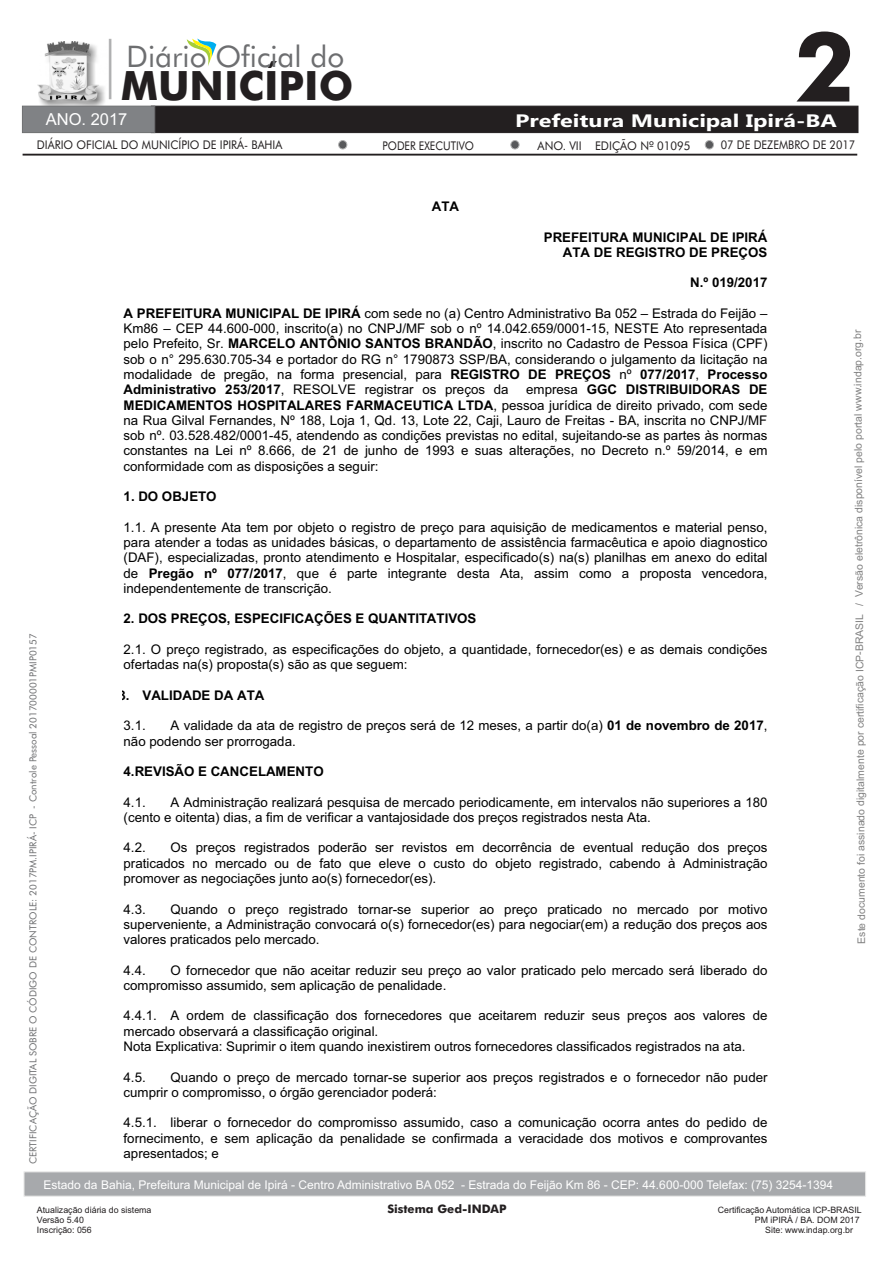
<style>
.page{position:relative;width:893px;height:1263px;background:#fff}
.page>*{position:absolute;margin:0;border:0;box-sizing:border-box;transform-origin:0 0}
.t1{font:700 96.9px "Futura BT";color:#231f20}
.t2{font:700 40.5px "Futura BT";color:#231f20}
.t3{font:29.7px "Futura BT";color:#6d6e70}
.t4{font:700 18px "Gadugi";color:#fff;scale:1.3 1}
.t5{font:16.5px "Arial";color:#fff}
.t6{font:13.35px/15.3px "Arial";color:#000;text-align:justify}
.t7{font:700 13.35px/15.3px "Arial";color:#000;text-align:right}
.t8{font:12px "Arial";color:#fff}
.t9{font:12px "Futura BT";color:#231f20;scale:.92 1}
.t10{font:12px "Futura BT";color:#231f20;scale:.94 1}
.t11{font:12px "Futura BT";color:#231f20;scale:.91 1}
.t12{font:12px "Futura BT";color:#231f20;scale:.88 1}
.t13{font:700 11.7px "Futura BT";color:#231f20}
.t14{font:10.5px "Arial";letter-spacing:-.005em;color:#818181}
.t15{font:9.75px "Futura BT";color:#6d6e70}
.t16{font:8.85px "Arial";color:#231f20}
.s1{font-weight:700}
</style>
<div class="page">
<img style="left:37px;top:42px;width:71px;height:64px">
<svg style="left:187px;top:38px;width:29px;height:28px"></svg>
<svg style="left:23px;top:154px;width:834px;height:1px"></svg>
<svg style="left:109px;top:39px;width:2px;height:60px"></svg>
<svg style="left:22px;top:106px;width:836px;height:27px;background:#322f30"></svg>
<div style="left:338px;top:140px;width:9px;height:9px;background:#58595b;border:1px solid #b3b3b3;border-radius:50%"></div>
<div style="left:511px;top:140px;width:8px;height:9px;background:#58595b;border:1px solid #b3b3b3;border-radius:50%"></div>
<div style="left:705px;top:140px;width:9px;height:9px;background:#58595b;border:1px solid #b3b3b3;border-radius:50%"></div>
<svg style="left:24px;top:1171px;width:842px;height:25px;background:#abadb0"></svg>
<h3 class="t3" style="left:126px;top:44px;width:219px">Diário Oficial do</h3>
<h2 class="t2" style="left:121px;top:69px;width:234px">MUNICÍPIO</h2>
<h1 class="t1" style="left:795px;top:28px;width:62px">2</h1>
<p class="t5" style="left:46px;top:113px;width:83px">ANO. 2017</p>
<h3 class="t4" style="left:515px;top:114px;width:249px">Prefeitura Municipal Ipirá-BA</h3>
<p class="t9" style="left:37px;top:140px;width:268px">DIÁRIO OFICIAL DO MUNICÍPIO DE IPIRÁ- BAHIA</p>
<p class="t12" style="left:382px;top:141px;width:105px">PODER EXECUTIVO</p>
<p class="t10" style="left:538px;top:141px;width:164px">ANO. VII EDIÇÃO Nº 01095</p>
<p class="t11" style="left:721px;top:140px;width:149px">07 DE DEZEMBRO DE 2017</p>
<p class="t15" style="left:29px;top:1164px;width:532px;rotate:-90deg">CERTIFICAÇÃO DIGITAL SOBRE O CÓDIGO DE CONTROLE: 2017PM.IPIRÁ- ICP - Controle Pessoal 201700001PMIP0157</p>
<p class="t7" style="left:432px;top:200px;width:29px">ATA</p>
<p class="t7" style="left:544px;top:230px;width:225px">PREFEITURA MUNICIPAL DE IPIRÁ<br>ATA DE REGISTRO DE PREÇOS</p>
<p class="t7" style="left:690px;top:276px;width:79px">N.º 019/2017</p>
<p class="t6" style="left:124px;top:307px;width:645px"><span class="s1">A PREFEITURA MUNICIPAL DE IPIRÁ</span> com sede no (a) Centro Administrativo Ba 052 – Estrada do Feijão – Km86 – CEP 44.600-000, inscrito(a) no CNPJ/MF sob o nº 14.042.659/0001-15, NESTE Ato representada pelo Prefeito, Sr. <span class="s1">MARCELO ANTÔNIO SANTOS BRANDÃO</span>, inscrito no Cadastro de Pessoa Física (CPF) sob o n° 295.630.705-34 e portador do RG n° 1790873 SSP/BA, considerando o julgamento da licitação na modalidade de pregão, na forma presencial, para <span class="s1">REGISTRO DE PREÇOS</span> nº <span class="s1">077/2017</span>, <span class="s1">Processo Administrativo 253/2017</span>, RESOLVE registrar os preços da</p>
<p class="t6" style="left:124px;top:383px;width:645px;text-indent:403px">empresa <span class="s1">GGC DISTRIBUIDORAS DE MEDICAMENTOS HOSPITALARES FARMACEUTICA LTDA</span>, pessoa jurídica de direito privado, com sede na Rua Gilval Fernandes, Nº 188, Loja 1, Qd. 13, Lote 22, Caji, Lauro de Freitas - BA, inscrita no CNPJ/MF sob nº. 03.528.482/0001-45, atendendo as condições previstas no edital, sujeitando-se as partes às normas constantes na Lei nº 8.666, de 21 de junho de 1993 e suas alterações, no Decreto n.º 59/2014, e em conformidade com as disposições a seguir:</p>
<p class="t7" style="left:124px;top:490px;width:95px">1. DO OBJETO</p>
<p class="t6" style="left:124px;top:521px;width:645px">1.1. A presente Ata tem por objeto o registro de preço para aquisição de medicamentos e material penso, para atender a todas as unidades básicas, o departamento de assistência farmacêutica e apoio diagnostico (DAF), especializadas, pronto atendimento e Hospitalar, especificado(s) na(s) planilhas em anexo do edital de <span class="s1">Pregão nº 077/2017</span>, que é parte integrante desta Ata, assim como a proposta vencedora, independentemente de transcrição.</p>
<p class="t7" style="left:124px;top:612px;width:354px">2. DOS PREÇOS, ESPECIFICAÇÕES E QUANTITATIVOS</p>
<p class="t6" style="left:124px;top:643px;width:645px">2.1. O preço registrado, as especificações do objeto, a quantidade, fornecedor(es) e as demais condições ofertadas na(s) proposta(s) são as que seguem:</p>
<p class="t7" style="left:119px;top:689px;width:147px">3. VALIDADE DA ATA</p>
<p class="t6" style="left:124px;top:719px;width:24px">3.1.</p>
<p class="t6" style="left:124px;top:719px;width:645px;text-indent:47px">A validade da ata de registro de preços será de 12 meses, a partir do(a) <span class="s1">01 de novembro de 2017</span>, não podendo ser prorrogada.</p>
<p class="t7" style="left:124px;top:765px;width:202px">4.REVISÃO E CANCELAMENTO</p>
<p class="t6" style="left:124px;top:795px;width:24px">4.1.</p>
<p class="t6" style="left:124px;top:796px;width:645px;text-indent:47px">A Administração realizará pesquisa de mercado periodicamente, em intervalos não superiores a 180 (cento e oitenta) dias, a fim de verificar a vantajosidade dos preços registrados nesta Ata.</p>
<p class="t6" style="left:124px;top:841px;width:24px">4.2.</p>
<p class="t6" style="left:124px;top:841px;width:645px;text-indent:47px">Os preços registrados poderão ser revistos em decorrência de eventual redução dos preços praticados no mercado ou de fato que eleve o custo do objeto registrado, cabendo à Administração promover as negociações junto ao(s) fornecedor(es).</p>
<p class="t6" style="left:124px;top:902px;width:24px">4.3.</p>
<p class="t6" style="left:124px;top:902px;width:645px;text-indent:47px">Quando o preço registrado tornar-se superior ao preço praticado no mercado por motivo superveniente, a Administração convocará o(s) fornecedor(es) para negociar(em) a redução dos preços aos valores praticados pelo mercado.</p>
<p class="t6" style="left:124px;top:963px;width:24px">4.4.</p>
<p class="t6" style="left:124px;top:964px;width:645px;text-indent:47px">O fornecedor que não aceitar reduzir seu preço ao valor praticado pelo mercado será liberado do compromisso assumido, sem aplicação de penalidade.</p>
<p class="t6" style="left:124px;top:1009px;width:645px;text-align:left">4.4.1. A ordem de classificação dos fornecedores que aceitarem reduzir seus preços aos valores de mercado observará a classificação original.<br>Nota Explicativa: Suprimir o item quando inexistirem outros fornecedores classificados registrados na ata.</p>
<p class="t6" style="left:124px;top:1070px;width:24px">4.5.</p>
<p class="t6" style="left:124px;top:1070px;width:645px;text-indent:47px">Quando o preço de mercado tornar-se superior aos preços registrados e o fornecedor não puder cumprir o compromisso, o órgão gerenciador poderá:</p>
<p class="t6" style="left:124px;top:1116px;width:645px">4.5.1. liberar o fornecedor do compromisso assumido, caso a comunicação ocorra antes do pedido de fornecimento, e sem aplicação da penalidade se confirmada a veracidade dos motivos e comprovantes apresentados; e</p>
<p class="t8" style="left:44px;top:1181px;width:791px">Estado da Bahia, Prefeitura Municipal de Ipirá - Centro Administrativo BA 052 - Estrada do Feijão Km 86 - CEP: 44.600-000 Telefax: (75) 3254-1394</p>
<p class="t14" style="left:854px;top:605px;width:278px;rotate:-90deg">/ Versão eletrônica disponível pelo portal www.indap.org.br</p>
<p class="t14" style="left:856px;top:944px;width:331px;rotate:-90deg">Este documento foi assinado digitalmente por certificação ICP BRASIL</p>
<p class="t14" style="left:856px;top:655px;width:5px;rotate:-90deg">-</p>
<p class="t16" style="left:37px;top:1206px;width:116px">Atualização diária do sistema</p>
<p class="t13" style="left:387px;top:1204px;width:121px">Sistema Ged-INDAP</p>
<p class="t16" style="left:718px;top:1206px;width:145px">Certificação Automática ICP-BRASIL</p>
<p class="t16" style="left:37px;top:1217px;width:49px">Versão 5.40</p>
<p class="t16" style="left:755px;top:1217px;width:106px">PM iPIRÁ / BA. DOM 2017</p>
<p class="t16" style="left:37px;top:1227px;width:56px">Inscrição: 056</p>
<p class="t16" style="left:765px;top:1227px;width:89px">Site: www.indap.org.br</p>
</div>
